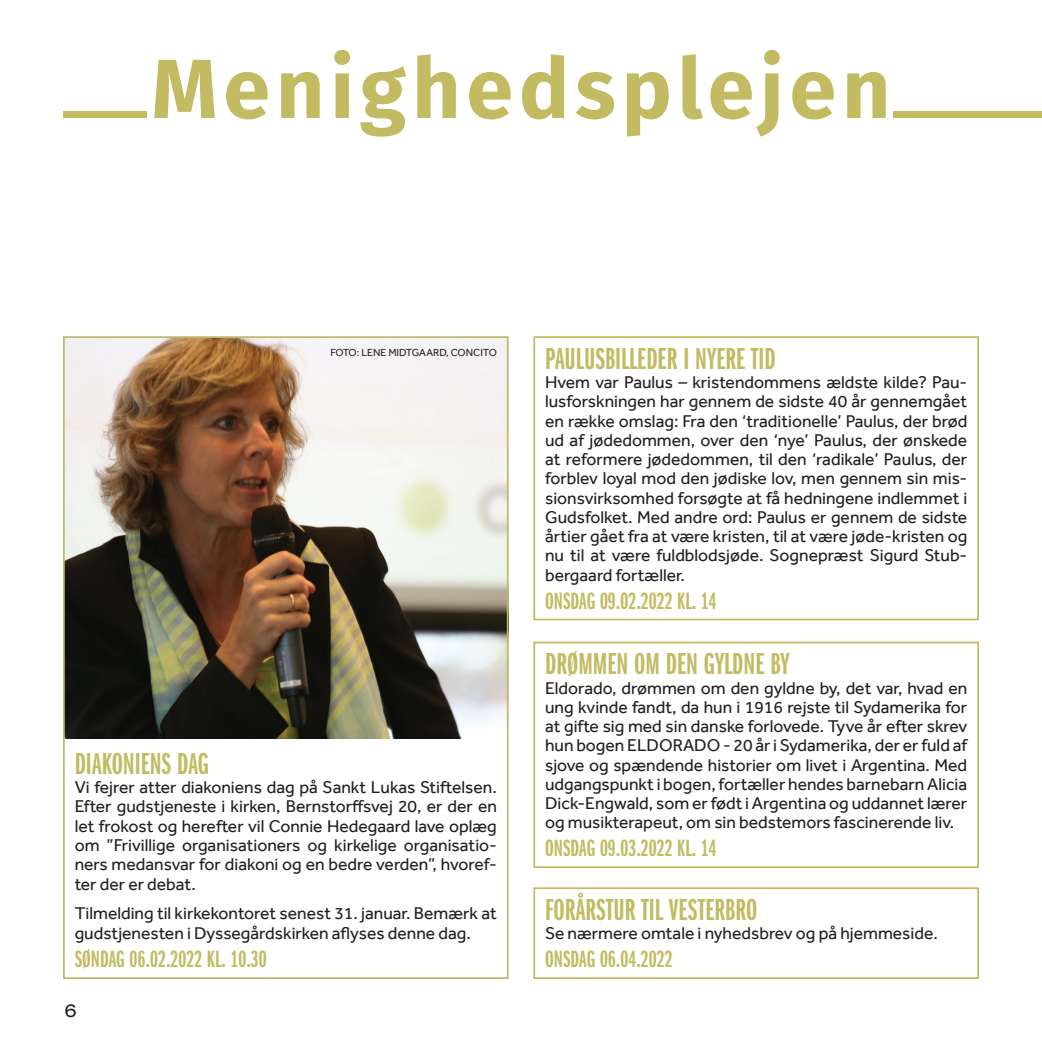
<style>
.page{position:relative;width:1042px;height:1042px;background:#fff}
.page>*{position:absolute;margin:0;border:0;box-sizing:border-box;transform-origin:0 0}
.t1{font:700 84px "Fira Sans";letter-spacing:.07em;color:#c2bb62}
.t2{font:31.5px "Franklin Gothic URW Ext Com D Dem";color:#c2bb62}
.t3{font:24.5px "Franklin Gothic URW Ext Com D Dem";color:#c2bb62}
.t4{font:19.25px "Nimbus San Ext";color:#231f20}
.t5{font:17.5px/19.2px "Effra";color:#231f20;text-align:justify}
.t6{font:10.5px "Effra";color:#231f20}
</style>
<div class="page">
<img style="left:66px;top:339px;width:439px;height:399px">
<div style="left:893px;top:112px;width:149px;height:6px;background:#c2bb62"></div>
<div style="left:63px;top:336px;width:445px;height:643px;border:2px solid #c0b96d"></div>
<div style="left:533px;top:336px;width:446px;height:284px;border:2px solid #c2bb62"></div>
<div style="left:533px;top:887px;width:446px;height:92px;border:2px solid #c2bb62"></div>
<div style="left:533px;top:642px;width:446px;height:226px;border:2px solid #c2bb62"></div>
<div style="left:64px;top:112px;width:83px;height:6px;background:#c2bb62"></div>
<p class="t1" style="left:151px;top:30px;width:740px">Menighedsplejen</p>
<p class="t6" style="left:330px;top:346px;width:168px">FOTO: LENE MIDTGAARD, CONCITO</p>
<p class="t2" style="left:75px;top:746px;width:136px">DIAKONIENS DAG</p>
<p class="t5" style="left:75px;top:777px;width:424px">Vi fejrer atter diakoniens dag på Sankt Lukas Stiftelsen.<br>Efter gudstjeneste i kirken, Bernstorffsvej 20, er der en let frokost og herefter vil Connie Hedegaard lave oplæg om ”Frivillige organisationers og kirkelige organisatio&shy;ners medansvar for diakoni og en bedre verden”, hvoref&shy;ter der er debat.</p>
<p class="t5" style="left:75px;top:903px;width:424px">Tilmelding til kirkekontoret senest 31. januar. Bemærk at gudstjenesten i Dyssegårdskirken aflyses denne dag.</p>
<p class="t3" style="left:75px;top:945px;width:194px">SØNDAG 06.02.2022 KL. 10.30</p>
<p class="t4" style="left:64px;top:997px;width:14px">6</p>
<p class="t2" style="left:545px;top:341px;width:232px">PAULUSBILLEDER I NYERE TID</p>
<p class="t5" style="left:545px;top:372px;width:424px">Hvem var Paulus – kristendommens ældste kilde? Pau&shy;lusforskningen har gennem de sidste 40 år gennemgået en række omslag: Fra den ‘traditionelle’ Paulus, der brød ud af jødedommen, over den ‘nye’ Paulus, der ønskede at reformere jødedommen, til den ‘radikale’ Paulus, der forblev loyal mod den jødiske lov, men gennem sin mis&shy;sionsvirksomhed forsøgte at få hedningene indlemmet i Gudsfolket. Med andre ord: Paulus er gennem de sidste årtier gået fra at være kristen, til at være jøde-kristen og nu til at være fuldblodsjøde. Sognepræst Sigurd Stub&shy;bergaard fortæller.</p>
<p class="t3" style="left:545px;top:587px;width:173px">ONSDAG 09.02.2022 KL. 14</p>
<p class="t2" style="left:545px;top:647px;width:246px">DRØMMEN OM DEN GYLDNE BY</p>
<p class="t5" style="left:545px;top:678px;width:424px">Eldorado, drømmen om den gyldne by, det var, hvad en ung kvinde fandt, da hun i 1916 rejste til Sydamerika for at gifte sig med sin danske forlovede. Tyve år efter skrev hun bogen ELDORADO - 20 år i Sydamerika, der er fuld af sjove og spændende historier om livet i Argentina. Med udgangspunkt i bogen, fortæller hendes barnebarn Alicia Dick-Engwald, som er født i Argentina og uddannet lærer og musikterapeut, om sin bedstemors fascinerende liv.</p>
<p class="t3" style="left:545px;top:835px;width:173px">ONSDAG 09.03.2022 KL. 14</p>
<p class="t2" style="left:545px;top:892px;width:214px">FORÅRSTUR TIL VESTERBRO</p>
<p class="t5" style="left:545px;top:923px;width:394px">Se nærmere omtale i nyhedsbrev og på hjemmeside.</p>
<p class="t3" style="left:545px;top:946px;width:129px">ONSDAG 06.04.2022</p>
</div>
